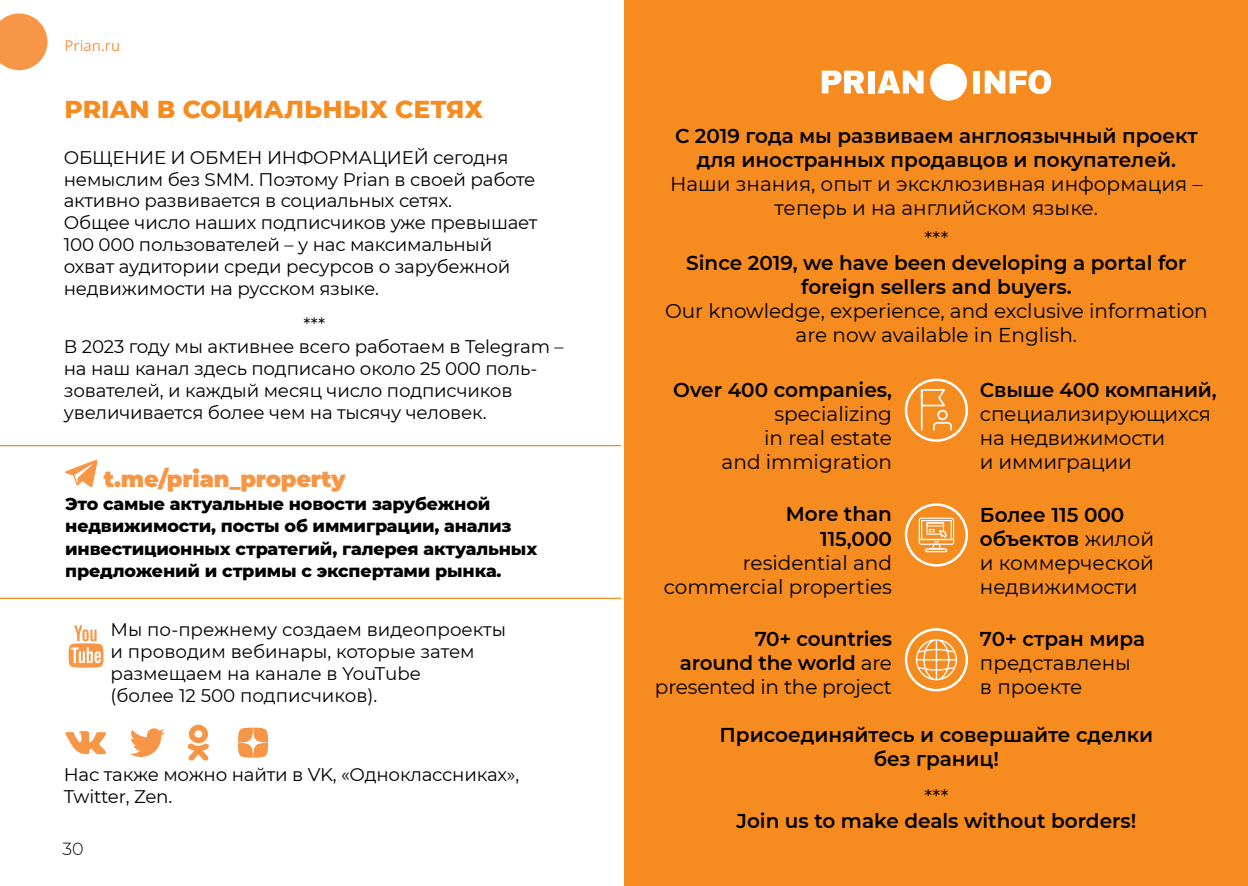
<style>
.page{position:relative;width:1248px;height:886px;background:#fff}
.page>*{position:absolute;margin:0;border:0;box-sizing:border-box;transform-origin:0 0}
.t1{font:800 25px "Montserrat";color:#f68b1f}
.t2{font:900 22.5px "Montserrat";letter-spacing:-.01em;color:#f79646}
.t3{font:20px/24px "Montserrat";color:#000}
.t4{font:600 20px/24px "Montserrat";color:#000;text-align:center}
.t5{font:18.25px/22px "Montserrat";letter-spacing:-.01em;color:#000}
.t6{font:800 17.5px/22.5px "Montserrat";letter-spacing:-.01em;color:#000}
.t7{font:300 17.5px "Montserrat";color:#000}
.t8{font:15px "Open Sans";color:#f79646}
.s1{font-weight:400}
.s2{font-weight:600}
</style>
<div class="page">
<svg style="left:0;top:13px;width:47px;height:57px;background:#f8a663"></svg>
<svg style="left:69px;top:625px;width:34px;height:43px"></svg>
<svg style="left:65px;top:731px;width:41px;height:23px"></svg>
<svg style="left:130px;top:728px;width:35px;height:29px"></svg>
<svg style="left:187px;top:725px;width:22px;height:36px"></svg>
<svg style="left:238px;top:728px;width:30px;height:29px"></svg>
<hr style="left:0;top:445px;width:621px;height:1px;background:#f68b1f">
<hr style="left:0;top:598px;width:621px;height:1px;background:#f68b1f">
<svg style="left:65px;top:459px;width:33px;height:28px"></svg>
<div style="left:624px;top:0;width:623px;height:886px;background:#f68b1f"></div>
<svg style="left:821px;top:71px;width:43px;height:22px"></svg>
<div style="left:867px;top:71px;width:7px;height:22px;background:#fff"></div>
<div style="left:973px;top:71px;width:7px;height:22px;background:#fff"></div>
<svg style="left:877px;top:71px;width:46px;height:22px"></svg>
<div style="left:930px;top:64px;width:36px;height:37px;background:#fff;border-radius:50%"></div>
<svg style="left:984px;top:70px;width:66px;height:24px"></svg>
<svg style="left:906px;top:629px;width:60px;height:61px"></svg>
<div style="left:904px;top:628px;width:63px;height:63px;border:2px solid #fff;border-radius:50%"></div>
<svg style="left:915px;top:639px;width:41px;height:41px"></svg>
<svg style="left:906px;top:505px;width:60px;height:60px"></svg>
<div style="left:904px;top:503px;width:63px;height:63px;border:2px solid #fff;border-radius:50%"></div>
<hr style="left:924px;top:548px;width:23px;height:4px;background:#fff;border-radius:2px">
<svg style="left:918px;top:518px;width:36px;height:33px"></svg>
<div style="left:904px;top:379px;width:63px;height:63px;border:2px solid #fff;border-radius:50%"></div>
<svg style="left:920px;top:389px;width:31px;height:41px"></svg>
<p class="t8" style="left:64px;top:35px;width:57px">Prian.ru</p>
<h1 class="t1" style="left:64px;top:90px;width:420px">PRIAN В СОЦИАЛЬНЫХ СЕТЯХ</h1>
<p class="t5" style="left:64px;top:146px;width:475px">ОБЩЕНИЕ И ОБМЕН ИНФОРМАЦИЕЙ сегодня немыслим без SMM. Поэтому Prian в своей работе активно развивается в социальных сетях.<br>Общее число наших подписчиков уже превышает 100 000 пользователей – у нас максимальный охват аудитории среди ресурсов о зарубежной недвижимости на русском языке.</p>
<p class="t5" style="left:64px;top:313px;width:501px;text-indent:240px">***<br>В 2023 году мы активнее всего работаем в Telegram – на наш канал здесь подписано около 25 000 поль&shy;зователей, и каждый месяц число подписчиков увеличивается более чем на тысячу человек.</p>
<p class="t2" style="left:104px;top:462px;width:243px">t.me/prian_property</p>
<p class="t6" style="left:65px;top:491px;width:473px">Это самые актуальные новости зарубежной недвижимости, посты об иммиграции, анализ инвестиционных стратегий, галерея актуальных предложений и стримы с экспертами рынка.</p>
<p class="t5" style="left:110px;top:618px;width:397px">Мы по-прежнему создаем видеопроекты и проводим вебинары, которые затем размещаем на канале в YouTube<br>(более 12 500 подписчиков).</p>
<p class="t5" style="left:64px;top:763px;width:457px">Нас также можно найти в VK, «Одноклассниках»,<br>Twitter, Zen.</p>
<p class="t7" style="left:62px;top:837px;width:23px">30</p>
<p class="t4" style="left:675px;top:123px;width:524px">С 2019 года мы развиваем англоязычный проект для иностранных продавцов и покупателей.</p>
<p class="t3" style="left:670px;top:171px;width:534px;text-align:center">Наши знания, опыт и эксклюзивная информация – теперь и на английском языке.</p>
<p class="t3" style="left:924px;top:226px;width:25px">***</p>
<p class="t4" style="left:686px;top:250px;width:502px">Since 2019, we have been developing a portal for foreign sellers and buyers.</p>
<p class="t3" style="left:665px;top:298px;width:544px;text-align:center">Our knowledge, experience, and exclusive information are now available in English.</p>
<p class="t4" style="left:673px;top:377px;width:220px">Over 400 companies,</p>
<p class="t3" style="left:721px;top:401px;width:172px;text-align:right">specializing<br>in real estate and immigration</p>
<p class="t4" style="left:785px;top:501px;width:108px;text-align:right">More than<br>115,000</p>
<p class="t3" style="left:663px;top:550px;width:230px;text-align:right">residential and commercial properties</p>
<p class="t4" style="left:655px;top:626px;width:238px;text-align:right">70+ countries<br>around the world <span class="s1">are presented in the project</span></p>
<p class="t4" style="left:979px;top:377px;width:238px">Свыше 400 компаний,</p>
<p class="t3" style="left:979px;top:401px;width:232px">специализирующихся на недвижимости<br>и иммиграции</p>
<p class="t3" style="left:979px;top:502px;width:176px"><span class="s2">Более 115 000 объектов</span> жилой и коммерческой недвижимости</p>
<p class="t4" style="left:979px;top:626px;width:167px">70+ стран мира</p>
<p class="t3" style="left:979px;top:650px;width:152px">представлены в проекте</p>
<p class="t4" style="left:719px;top:722px;width:435px">Присоединяйтесь и совершайте сделки без границ!</p>
<p class="t3" style="left:924px;top:784px;width:25px">***</p>
<p class="t4" style="left:736px;top:808px;width:401px">Join us to make deals without borders!</p>
</div>
